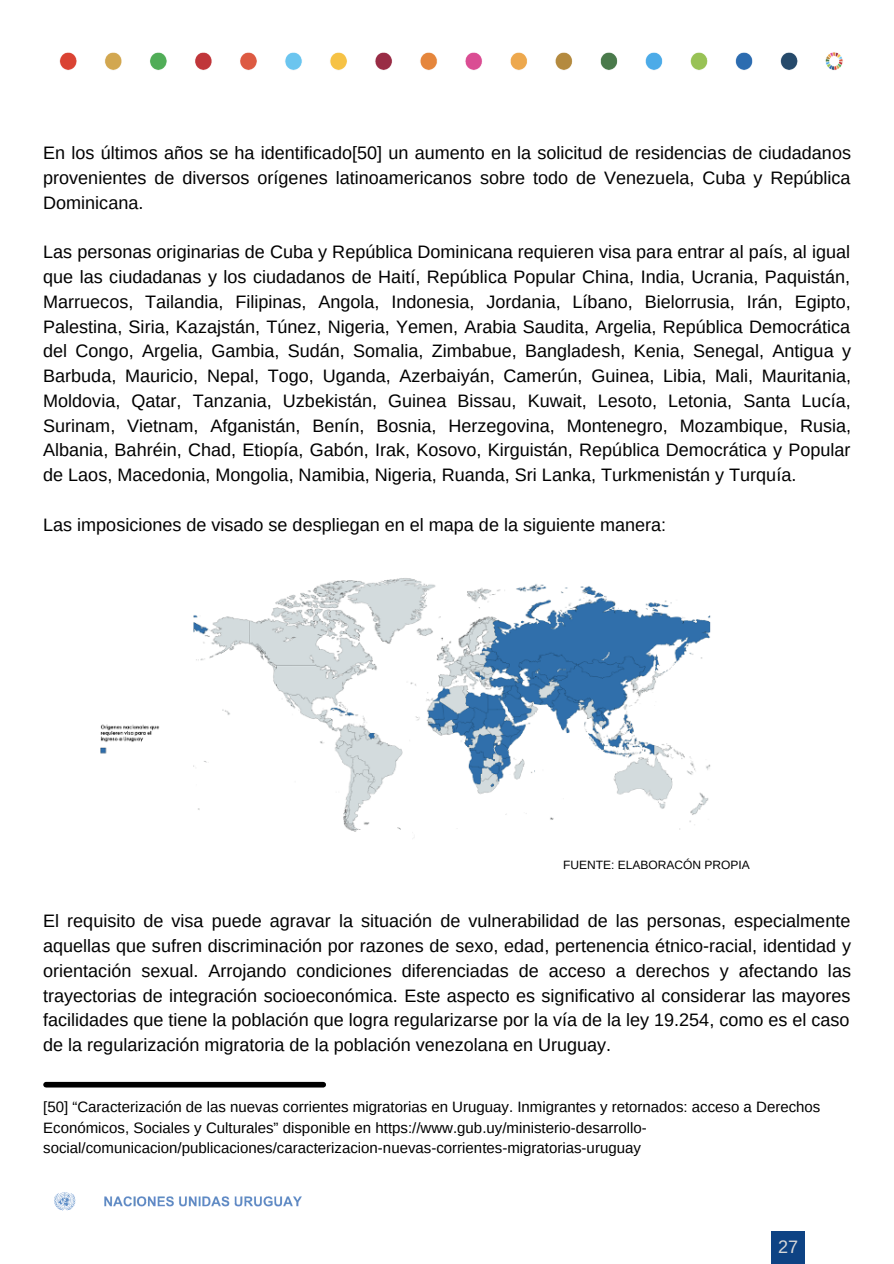
<style>
.page{position:relative;width:894px;height:1264px;background:#fff}
.page>*{position:absolute;margin:0;border:0;box-sizing:border-box;transform-origin:0 0}
.t1{font:18px/24.8px "Arimo";color:#000;text-align:justify}
.t2{font:18px "Arimo";color:#d9d9d9}
.t3{font:15px/20.2px "Arimo";color:#000}
.t4{font:12px "Arimo";color:#000}
</style>
<div class="page">
<div style="left:46px;top:1081px;width:277px;height:6px;background:#000"></div>
<div style="left:771px;top:1230px;width:33px;height:33px;background:#0e4384"></div>
<img style="left:59px;top:52px;width:784px;height:18px">
<img style="left:54px;top:1192px;width:248px;height:19px">
<img style="left:100px;top:578px;width:611px;height:254px">
<p class="t1" style="left:43px;top:140px;width:809px">En los últimos años se ha identificado[50] un aumento en la solicitud de residencias de ciudadanos provenientes de diversos orígenes latinoamericanos sobre todo de Venezuela, Cuba y República Dominicana.</p>
<p class="t1" style="left:43px;top:239px;width:809px">Las personas originarias de Cuba y República Dominicana requieren visa para entrar al país, al igual que las ciudadanas y los ciudadanos de Haití, República Popular China, India, Ucrania, Paquistán, Marruecos, Tailandia, Filipinas, Angola, Indonesia, Jordania, Líbano, Bielorrusia, Irán, Egipto, Palestina, Siria, Kazajstán, Túnez, Nigeria, Yemen, Arabia Saudita, Argelia, República Democrática del Congo, Argelia, Gambia, Sudán, Somalia, Zimbabue, Bangladesh, Kenia, Senegal, Antigua y Barbuda, Mauricio, Nepal, Togo, Uganda, Azerbaiyán, Camerún, Guinea, Libia, Mali, Mauritania, Moldovia, Qatar, Tanzania, Uzbekistán, Guinea Bissau, Kuwait, Lesoto, Letonia, Santa Lucía, Surinam, Vietnam, Afganistán, Benín, Bosnia, Herzegovina, Montenegro, Mozambique, Rusia, Albania, Bahréin, Chad, Etiopía, Gabón, Irak, Kosovo, Kirguistán, República Democrática y Popular de Laos, Macedonia, Mongolia, Namibia, Nigeria, Ruanda, Sri Lanka, Turkmenistán y Turquía.</p>
<p class="t1" style="left:43px;top:512px;width:624px">Las imposiciones de visado se despliegan en el mapa de la siguiente manera:</p>
<p class="t4" style="left:563px;top:858px;width:188px">FUENTE: ELABORACÓN PROPIA</p>
<p class="t1" style="left:43px;top:908px;width:809px">El requisito de visa puede agravar la situación de vulnerabilidad de las personas, especialmente aquellas que sufren discriminación por razones de sexo, edad, pertenencia étnico-racial, identidad y orientación sexual. Arrojando condiciones diferenciadas de acceso a derechos y afectando las trayectorias de integración socioeconómica. Este aspecto es significativo al considerar las mayores facilidades que tiene la población que logra regularizarse por la vía de la ley 19.254, como es el caso de la regularización migratoria de la población venezolana en Uruguay.</p>
<p class="t3" style="left:43px;top:1096px;width:778px">[50] “Caracterización de las nuevas corrientes migratorias en Uruguay. Inmigrantes y retornados: acceso a Derechos<br>Económicos, Sociales y Culturales” disponible en https://www.gub.uy/ministerio-desarrollo&shy;social/comunicacion/publicaciones/caracterizacion-nuevas-corrientes-migratorias-uruguay</p>
<p class="t2" style="left:778px;top:1237px;width:22px">27</p>
</div>
